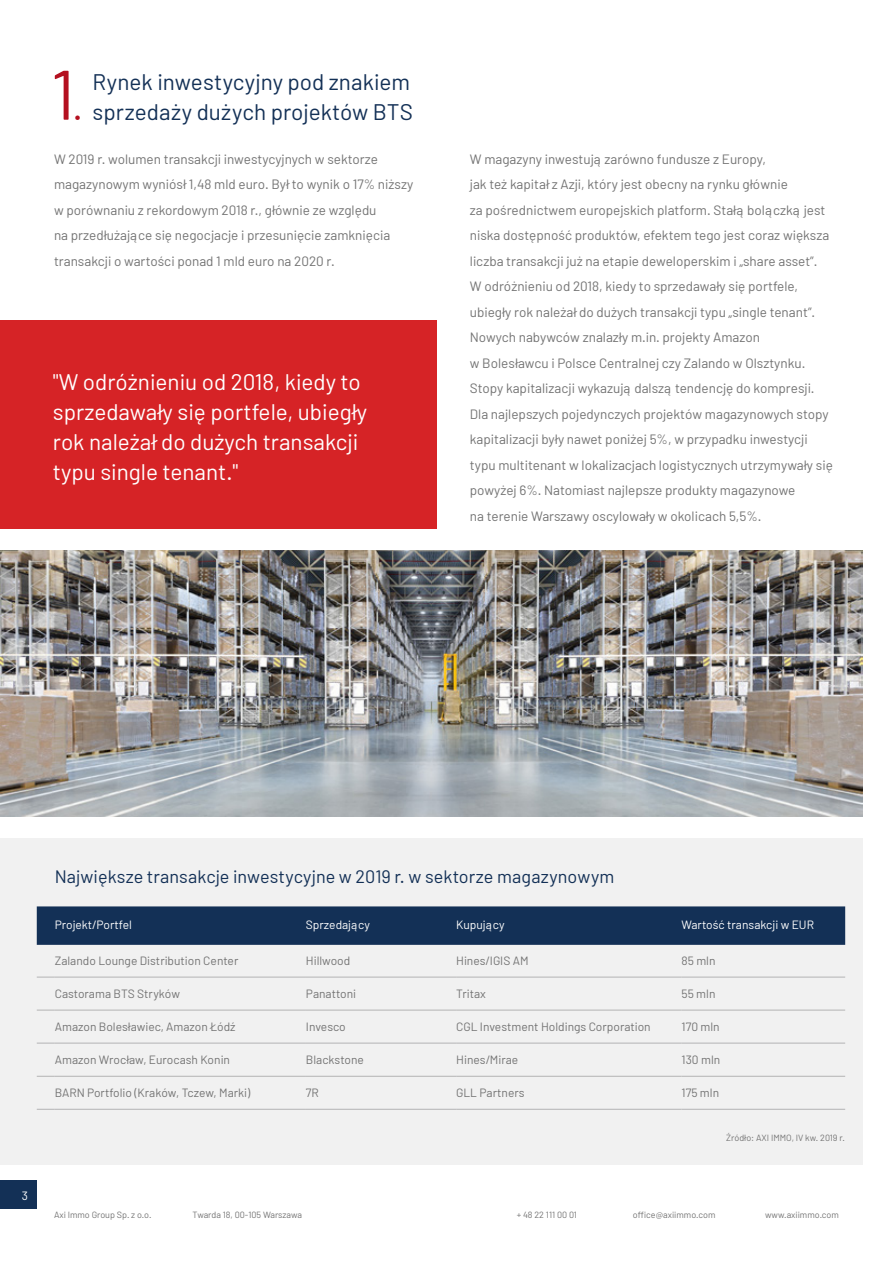
<style>
.page{position:relative;width:893px;height:1263px;background:#fff}
.page>*{position:absolute;margin:0;border:0;box-sizing:border-box;transform-origin:0 0}
.t1{font:22.5px/30px "Barlow";color:#fff}
.t2{font:22.5px "Barlow";color:#133056}
.t3{font:18px "Barlow";letter-spacing:.005em;color:#133056}
.t4{font:13.5px/25.5px "Barlow";color:#737373}
.t5{font:12px "Barlow";color:#737373}
.t6{font:12px "Barlow";color:#fff}
.t7{font:9px "Barlow";color:#737373}
.s1{font-size:69.9px;color:#b41020}
.s2{font-size:36px;color:#b41020}
</style>
<div class="page">
<div style="left:0;top:320px;width:436px;height:208px;background:#d62326"></div>
<img style="left:0;top:550px;width:863px;height:266px">
<div style="left:0;top:838px;width:863px;height:326px;background:#f1f1f1"></div>
<div style="left:37px;top:906px;width:808px;height:39px;background:#133056"></div>
<svg style="left:37px;top:977px;width:18px;height:1px"></svg>
<hr style="left:55px;top:977px;width:251px;height:1px;background:#b3b3b4">
<hr style="left:306px;top:977px;width:150px;height:1px;background:#b3b3b4">
<hr style="left:456px;top:977px;width:225px;height:1px;background:#b3b3b4">
<hr style="left:681px;top:977px;width:164px;height:1px;background:#b3b3b4">
<svg style="left:37px;top:1010px;width:18px;height:1px"></svg>
<hr style="left:55px;top:1010px;width:251px;height:1px;background:#b3b3b4">
<hr style="left:306px;top:1010px;width:150px;height:1px;background:#b3b3b4">
<hr style="left:456px;top:1010px;width:225px;height:1px;background:#b3b3b4">
<hr style="left:681px;top:1010px;width:164px;height:1px;background:#b3b3b4">
<svg style="left:37px;top:1043px;width:18px;height:1px"></svg>
<hr style="left:55px;top:1043px;width:251px;height:1px;background:#b3b3b4">
<hr style="left:306px;top:1043px;width:150px;height:1px;background:#b3b3b4">
<hr style="left:456px;top:1043px;width:225px;height:1px;background:#b3b3b4">
<hr style="left:681px;top:1043px;width:164px;height:1px;background:#b3b3b4">
<svg style="left:37px;top:1076px;width:18px;height:1px"></svg>
<hr style="left:55px;top:1076px;width:251px;height:1px;background:#b3b3b4">
<hr style="left:306px;top:1076px;width:150px;height:1px;background:#b3b3b4">
<hr style="left:456px;top:1076px;width:225px;height:1px;background:#b3b3b4">
<hr style="left:681px;top:1076px;width:164px;height:1px;background:#b3b3b4">
<svg style="left:37px;top:1109px;width:18px;height:1px"></svg>
<hr style="left:55px;top:1109px;width:251px;height:1px;background:#b3b3b4">
<hr style="left:306px;top:1109px;width:150px;height:1px;background:#b3b3b4">
<hr style="left:456px;top:1109px;width:225px;height:1px;background:#b3b3b4">
<hr style="left:681px;top:1109px;width:164px;height:1px;background:#b3b3b4">
<div style="left:0;top:1180px;width:37px;height:29px;background:#133056"></div>
<h1 class="t2" style="left:51px;top:98px;width:363px"><span class="s1">1</span><span class="s2">.</span> sprzedaży dużych projektów BTS</h1>
<h1 class="t2" style="left:93px;top:68px;width:319px">Rynek inwestycyjny pod znakiem</h1>
<p class="t4" style="left:54px;top:146px;width:361px">W 2019 r. wolumen transakcji inwestycyjnych w sektorze magazynowym wyniósł 1,48 mld euro. Był to wynik o 17% niższy w porównaniu z rekordowym 2018 r., głównie ze względu<br>na przedłużające się negocjacje i przesunięcie zamknięcia transakcji o wartości ponad 1 mld euro na 2020 r.</p>
<p class="t4" style="left:470px;top:146px;width:365px">W magazyny inwestują zarówno fundusze z Europy,<br>jak też kapitał z Azji, który jest obecny na rynku głównie<br>za pośrednictwem europejskich platform. Stałą bolączką jest niska dostępność produktów, efektem tego jest coraz większa liczba transakcji już na etapie deweloperskim i „share asset”.<br>W odróżnieniu od 2018, kiedy to sprzedawały się portfele, ubiegły rok należał do dużych transakcji typu „single tenant”.<br>Nowych nabywców znalazły m.in. projekty Amazon<br>w Bolesławcu i Polsce Centralnej czy Zalando w Olsztynku.<br>Stopy kapitalizacji wykazują dalszą tendencję do kompresji.<br>Dla najlepszych pojedynczych projektów magazynowych stopy kapitalizacji były nawet poniżej 5%, w przypadku inwestycji typu multitenant w lokalizacjach logistycznych utrzymywały się powyżej 6%. Natomiast najlepsze produkty magazynowe<br>na terenie Warszawy oscylowały w okolicach 5,5%.</p>
<h1 class="t1" style="left:53px;top:367px;width:316px">"W odróżnieniu od 2018, kiedy to sprzedawały się portfele, ubiegły rok należał do dużych transakcji typu single tenant."</h1>
<p class="t6" style="left:22px;top:1188px;width:8px">3</p>
<h2 class="t3" style="left:55px;top:865px;width:561px">Największe transakcje inwestycyjne w 2019 r. w sektorze magazynowym</h2>
<p class="t6" style="left:55px;top:917px;width:79px">Projekt/Portfel</p>
<p class="t6" style="left:306px;top:917px;width:66px">Sprzedający</p>
<p class="t6" style="left:456px;top:917px;width:50px">Kupujący</p>
<p class="t6" style="left:681px;top:917px;width:134px">Wartość transakcji w EUR</p>
<p class="t5" style="left:55px;top:953px;width:185px">Zalando Lounge Distribution Center</p>
<p class="t5" style="left:306px;top:953px;width:46px">Hillwood</p>
<p class="t5" style="left:456px;top:953px;width:74px">Hines/IGIS AM</p>
<p class="t5" style="left:682px;top:953px;width:35px">85 mln</p>
<p class="t5" style="left:55px;top:986px;width:127px">Castorama BTS Stryków</p>
<p class="t5" style="left:306px;top:986px;width:52px">Panattoni</p>
<p class="t5" style="left:456px;top:986px;width:31px">Tritax</p>
<p class="t5" style="left:682px;top:986px;width:35px">55 mln</p>
<p class="t5" style="left:55px;top:1019px;width:182px">Amazon Bolesławiec, Amazon Łódź</p>
<p class="t5" style="left:306px;top:1019px;width:41px">Invesco</p>
<p class="t5" style="left:456px;top:1019px;width:196px">CGL Investment Holdings Corporation</p>
<p class="t5" style="left:682px;top:1019px;width:40px">170 mln</p>
<p class="t5" style="left:55px;top:1052px;width:177px">Amazon Wrocław, Eurocash Konin</p>
<p class="t5" style="left:306px;top:1052px;width:60px">Blackstone</p>
<p class="t5" style="left:456px;top:1052px;width:64px">Hines/Mirae</p>
<p class="t5" style="left:682px;top:1052px;width:40px">130 mln</p>
<p class="t5" style="left:55px;top:1085px;width:197px">BARN Portfolio (Kraków, Tczew, Marki)</p>
<p class="t5" style="left:306px;top:1085px;width:15px">7R</p>
<p class="t5" style="left:456px;top:1085px;width:70px">GLL Partners</p>
<p class="t5" style="left:682px;top:1085px;width:39px">175 mln</p>
<p class="t7" style="left:726px;top:1132px;width:120px">Źródło: AXI IMMO, IV kw. 2019 r.</p>
<p class="t7" style="left:54px;top:1209px;width:99px">Axi Immo Group Sp. z o.o.</p>
<p class="t7" style="left:193px;top:1209px;width:111px">Twarda 18, 00-105 Warszawa</p>
<p class="t7" style="left:517px;top:1209px;width:62px">+ 48 22 111 00 01</p>
<p class="t7" style="left:633px;top:1209px;width:84px">office@axiimmo.com</p>
<p class="t7" style="left:765px;top:1209px;width:75px">www.axiimmo.com</p>
</div>
